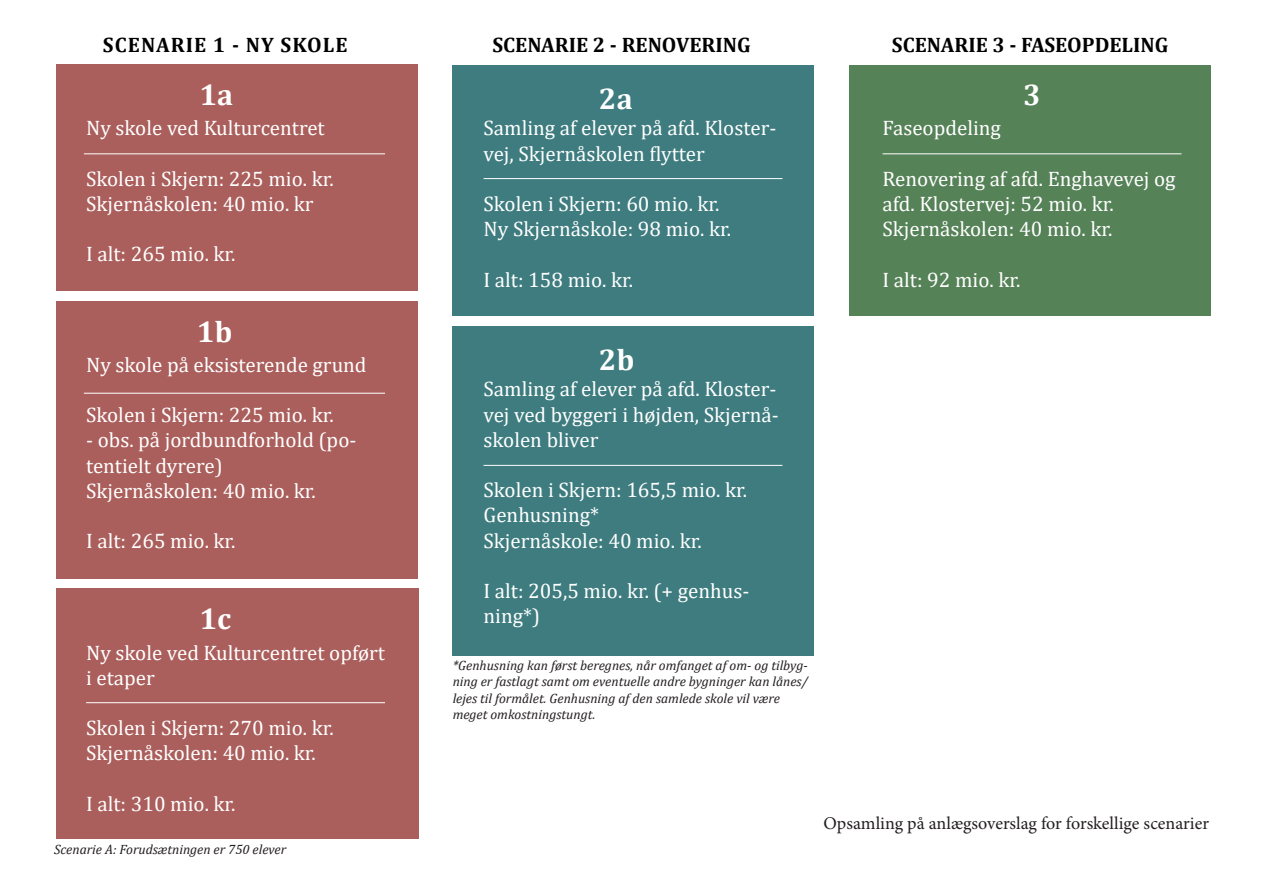
<style>
.page{position:relative;width:1263px;height:893px;background:#fff}
.page>*{position:absolute;margin:0;border:0;box-sizing:border-box;transform-origin:0 0}
.t1{font:700 30px "Cambria";color:#fff}
.t2{font:21px/25.2px "Cambria";color:#fff}
.t3{font:700 21px "Cambria";color:#000}
.t4{font:700 21px "Cambria";letter-spacing:.05em;color:#000}
.t5{font:18px "Minion Pro";color:#231f20}
.t6{font:italic 13.5px/16.2px "Cambria";color:#231f20}
</style>
<div class="page">
<div style="left:56px;top:65px;width:362px;height:226px;background:#aa5f5c"></div>
<div style="left:56px;top:589px;width:363px;height:250px;background:#aa5f5c"></div>
<div style="left:56px;top:301px;width:362px;height:278px;background:#aa5f5c"></div>
<div style="left:452px;top:65px;width:362px;height:250px;background:#3e7c7f"></div>
<div style="left:452px;top:326px;width:362px;height:329px;background:#3e7c7f"></div>
<div style="left:849px;top:65px;width:362px;height:250px;background:#568258"></div>
<hr style="left:86px;top:702px;width:299px;height:1px;background:#fff">
<hr style="left:84px;top:393px;width:301px;height:1px;background:#fff">
<hr style="left:84px;top:153px;width:301px;height:1px;background:#fff">
<hr style="left:483px;top:178px;width:299px;height:1px;background:#fff">
<hr style="left:483px;top:465px;width:299px;height:1px;background:#fff">
<hr style="left:882px;top:153px;width:299px;height:1px;background:#fff">
<p class="t4" style="left:103px;top:30px;width:246px">SCENARIE 1 - NY SKOLE</p>
<p class="t3" style="left:492px;top:30px;width:260px">SCENARIE 2 - RENOVERING</p>
<p class="t3" style="left:892px;top:30px;width:278px">SCENARIE 3 - FASEOPDELING</p>
<p class="t1" style="left:199px;top:74px;width:35px">1a</p>
<p class="t2" style="left:86px;top:116px;width:240px">Ny skole ved Kulturcentret</p>
<p class="t2" style="left:86px;top:166px;width:249px">Skolen i Skjern: 225 mio. kr.</p>
<p class="t2" style="left:86px;top:191px;width:229px">Skjernåskolen: 40 mio. kr</p>
<p class="t2" style="left:86px;top:242px;width:151px">I alt: 265 mio. kr.</p>
<p class="t1" style="left:197px;top:310px;width:37px">1b</p>
<p class="t2" style="left:86px;top:352px;width:282px">Ny skole på eksisterende grund</p>
<p class="t2" style="left:86px;top:402px;width:249px">Skolen i Skjern: 225 mio. kr.</p>
<p class="t2" style="left:86px;top:428px;width:272px">- obs. på jordbundforhold (po&shy;tentielt dyrere)</p>
<p class="t2" style="left:86px;top:478px;width:231px">Skjernåskolen: 40 mio. kr.</p>
<p class="t2" style="left:86px;top:528px;width:151px">I alt: 265 mio. kr.</p>
<p class="t1" style="left:199px;top:598px;width:33px">1c</p>
<p class="t2" style="left:86px;top:640px;width:300px">Ny skole ved Kulturcentret opført i etaper</p>
<p class="t2" style="left:86px;top:715px;width:249px">Skolen i Skjern: 270 mio. kr.</p>
<p class="t2" style="left:86px;top:740px;width:231px">Skjernåskolen: 40 mio. kr.</p>
<p class="t2" style="left:86px;top:791px;width:151px">I alt: 310 mio. kr.</p>
<p class="t6" style="left:54px;top:840px;width:234px">Scenarie A: Forudsætningen er 750 elever</p>
<p class="t1" style="left:599px;top:77px;width:35px">2a</p>
<p class="t2" style="left:483px;top:116px;width:294px">Samling af elever på afd. Kloster&shy;vej, Skjernåskolen flytter</p>
<p class="t2" style="left:483px;top:191px;width:238px">Skolen i Skjern: 60 mio. kr.</p>
<p class="t2" style="left:483px;top:216px;width:249px">Ny Skjernåskole: 98 mio. kr.</p>
<p class="t2" style="left:483px;top:267px;width:151px">I alt: 158 mio. kr.</p>
<p class="t1" style="left:599px;top:338px;width:37px">2b</p>
<p class="t2" style="left:483px;top:377px;width:297px;text-align:justify">Samling af elever på afd. Kloster&shy;vej ved byggeri i højden, Skjernå&shy;skolen bliver</p>
<p class="t2" style="left:483px;top:477px;width:265px">Skolen i Skjern: 165,5 mio. kr.</p>
<p class="t2" style="left:483px;top:503px;width:117px">Genhusning*</p>
<p class="t2" style="left:483px;top:528px;width:220px">Skjernåskole: 40 mio. kr.</p>
<p class="t2" style="left:483px;top:578px;width:267px">I alt: 205,5 mio. kr. (+ genhus&shy;ning*)</p>
<p class="t6" style="left:453px;top:657px;width:357px">*Genhusning kan først beregnes, når omfanget af om- og tilbyg&shy;ning er fastlagt samt om eventuelle andre bygninger kan lånes/ lejes til formålet. Genhusning af den samlede skole vil være meget omkostningstungt.</p>
<p class="t1" style="left:1023px;top:74px;width:19px">3</p>
<p class="t2" style="left:882px;top:116px;width:120px">Faseopdeling</p>
<p class="t2" style="left:882px;top:166px;width:295px">Renovering af afd. Enghavevej og afd. Klostervej: 52 mio. kr.</p>
<p class="t2" style="left:882px;top:216px;width:231px">Skjernåskolen: 40 mio. kr.</p>
<p class="t2" style="left:882px;top:267px;width:139px">I alt: 92 mio. kr.</p>
<p class="t5" style="left:823px;top:811px;width:387px">Opsamling på anlægsoverslag for forskellige scenarier</p>
</div>
